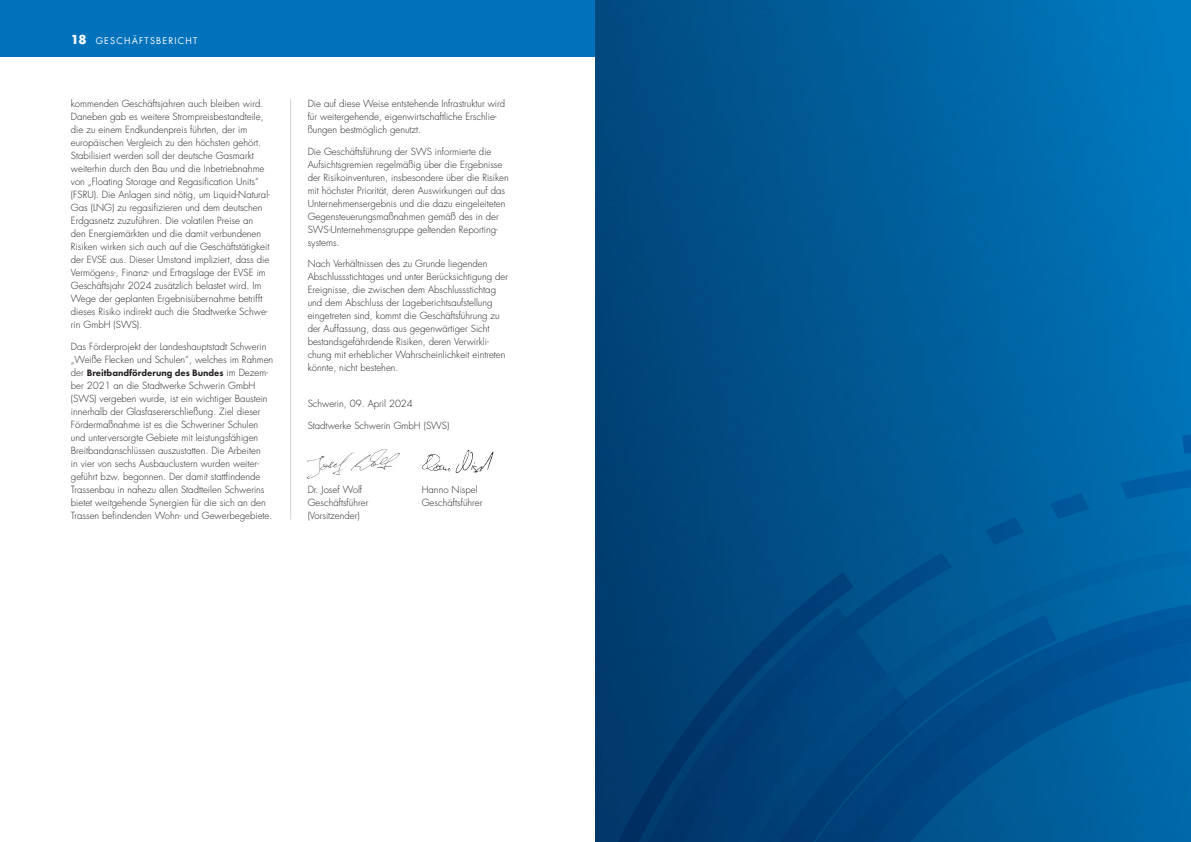
<style>
.page{position:relative;width:1191px;height:842px;background:#fff}
.page>*{position:absolute;margin:0;border:0;box-sizing:border-box;transform-origin:0 0}
.t1{font:300 9.6px/13px "Futura";color:#231f20}
.t2{font:800 9.6px "Futura PT";color:#231f20}
.t3{font:9px "Futura LT";letter-spacing:.13em;color:#fff}
.s1{font-family:"Futura";font-weight:700;font-size:12px}
.s2{font-family:"Futura";font-weight:300}
</style>
<div class="page">
<div style="left:0;top:0;width:1191px;height:57px;background:#0072bc"></div>
<hr style="left:290px;top:99px;width:1px;height:420px;background:#d1d2d4">
<svg style="left:595px;top:0;width:1px;height:405px"></svg>
<img style="left:596px;top:0;width:594px;height:405px">
<svg style="left:595px;top:405px;width:595px;height:264px;background:#00528b"></svg>
<div style="left:595px;top:669px;width:122px;height:66px;background:#003c6e"></div>
<div style="left:595px;top:735px;width:58px;height:107px;background:#013a6c"></div>
<svg style="left:887px;top:527px;width:303px;height:70px;background:#00609e"></svg>
<svg style="left:653px;top:675px;width:64px;height:79px;background:#003c70"></svg>
<svg style="left:606px;top:754px;width:111px;height:88px;background:#00366a"></svg>
<svg style="left:717px;top:597px;width:473px;height:245px;background:#00558f"></svg>
<svg style="left:720px;top:611px;width:470px;height:231px;background:#004f8b"></svg>
<img style="left:307px;top:449px;width:92px;height:29px">
<svg style="left:422px;top:450px;width:72px;height:24px"></svg>
<p class="t3" style="left:71px;top:36px;width:128px"><span class="s1">18</span> GESCHÄFTSBERICHT</p>
<p class="t1" style="left:71px;top:97px;width:201px">kommenden Geschäftsjahren auch bleiben wird.<br>Daneben gab es weitere Strompreisbestandteile, die zu einem Endkundenpreis führten, der im europäischen Vergleich zu den höchsten gehört.<br>Stabilisiert werden soll der deutsche Gasmarkt weiterhin durch den Bau und die Inbetriebnahme von „Floating Storage and Regasification Units“ (FSRU). Die Anlagen sind nötig, um Liquid-Natural-Gas (LNG) zu regasifizieren und dem deutschen Erdgasnetz zuzuführen. Die volatilen Preise an den Energiemärkten und die damit verbundenen Risiken wirken sich auch auf die Geschäftstätigkeit der EVSE aus. Dieser Umstand impliziert, dass die Vermögens-, Finanz- und Ertragslage der EVSE im Geschäftsjahr 2024 zusätzlich belastet wird. Im Wege der geplanten Ergebnisübernahme betrifft dieses Risiko indirekt auch die Stadtwerke Schwe&shy;rin GmbH (SWS).</p>
<p class="t1" style="left:71px;top:340px;width:204px">Das Förderprojekt der Landeshauptstadt Schwerin „Weiße Flecken und Schulen“, welches im Rahmen</p>
<p class="t2" style="left:71px;top:369px;width:199px"><span class="s2">der</span> Breitbandförderung des Bundes <span class="s2">im Dezem-</span></p>
<p class="t1" style="left:71px;top:379px;width:203px">ber 2021 an die Stadtwerke Schwerin GmbH (SWS) vergeben wurde, ist ein wichtiger Baustein innerhalb der Glasfasererschließung. Ziel dieser Fördermaßnahme ist es die Schweriner Schulen und unterversorgte Gebiete mit leistungsfähigen Breitbandanschlüssen auszustatten. Die Arbeiten<br>in vier von sechs Ausbauclustern wurden weiter&shy;geführt bzw. begonnen. Der damit stattfindende Trassenbau in nahezu allen Stadtteilen Schwerins bietet weitgehende Synergien für die sich an den Trassen befindenden Wohn- und Gewerbegebiete.</p>
<p class="t1" style="left:308px;top:97px;width:199px">Die auf diese Weise entstehende Infrastruktur wird für weitergehende, eigenwirtschaftliche Erschlie&shy;ßungen bestmöglich genutzt.</p>
<p class="t1" style="left:308px;top:145px;width:203px">Die Geschäftsführung der SWS informierte die Aufsichtsgremien regelmäßig über die Ergebnisse der Risikoinventuren, insbesondere über die Risiken mit höchster Priorität, deren Auswirkungen auf das Unternehmensergebnis und die dazu eingeleiteten Gegensteuerungsmaßnahmen gemäß des in der SWS-Unternehmensgruppe geltenden Reporting&shy;systems.</p>
<p class="t1" style="left:308px;top:257px;width:202px">Nach Verhältnissen des zu Grunde liegenden Abschlussstichtages und unter Berücksichtigung der Ereignisse, die zwischen dem Abschlussstichtag und dem Abschluss der Lageberichtsaufstellung eingetreten sind, kommt die Geschäftsführung zu der Auffassung, dass aus gegenwärtiger Sicht bestandsgefährdende Risiken, deren Verwirkli&shy;chung mit erheblicher Wahrscheinlichkeit eintreten könnte, nicht bestehen.</p>
<p class="t1" style="left:308px;top:397px;width:107px">Schwerin, 09. April 2024</p>
<p class="t1" style="left:308px;top:419px;width:143px">Stadtwerke Schwerin GmbH (SWS)</p>
<p class="t1" style="left:308px;top:484px;width:56px">Dr. Josef Wolf</p>
<p class="t1" style="left:422px;top:484px;width:58px">Hanno Nispel</p>
<p class="t1" style="left:308px;top:497px;width:62px">Geschäftsführer</p>
<p class="t1" style="left:422px;top:497px;width:62px">Geschäftsführer</p>
<p class="t1" style="left:308px;top:510px;width:54px">(Vorsitzender)</p>
</div>
